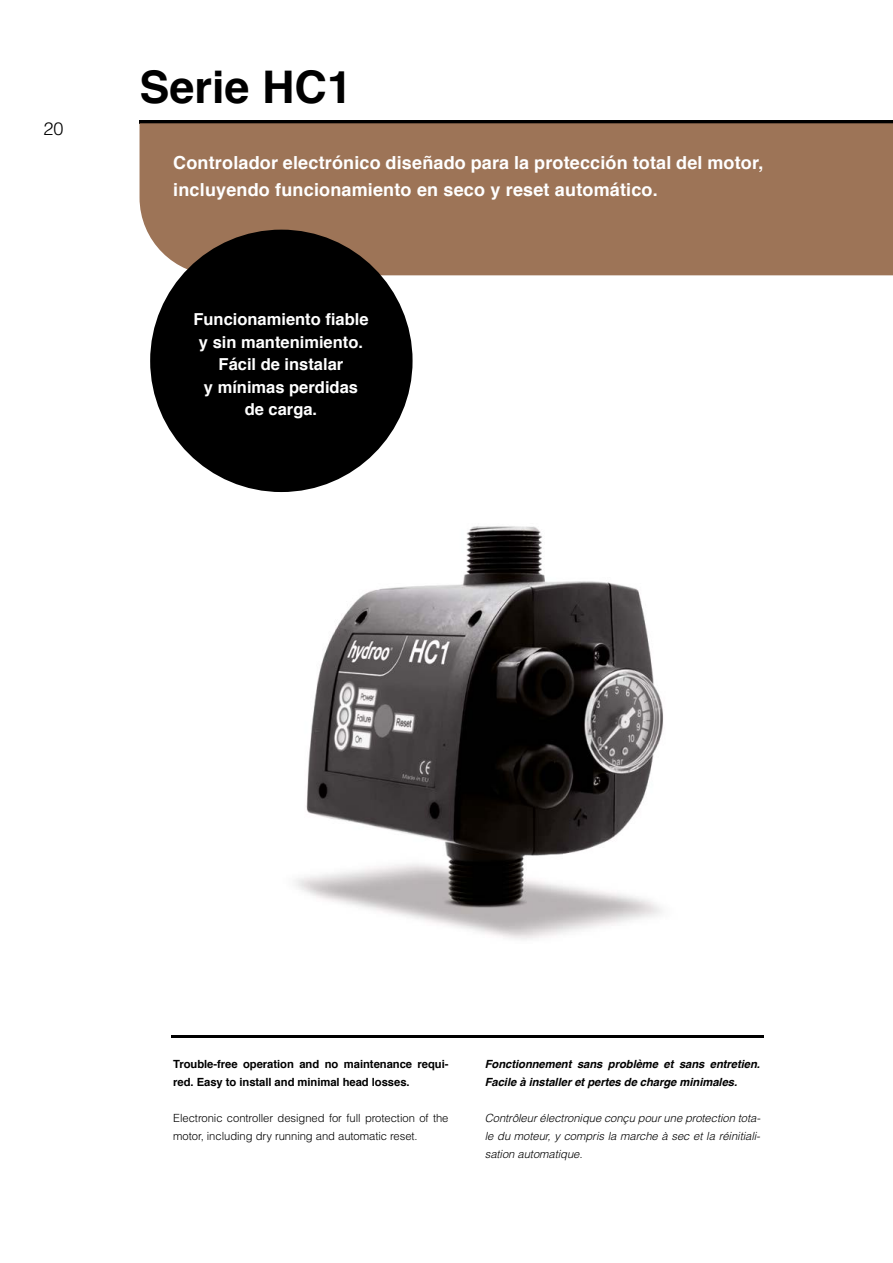
<style>
.page{position:relative;width:893px;height:1263px;background:#fff}
.page>*{position:absolute;margin:0;border:0;box-sizing:border-box;transform-origin:0 0}
.t1{font:700 45px "Helvetica";color:#000}
.t2{font:700 18px/27px "Helvetica";letter-spacing:.01em;color:#fff}
.t3{font:300 18px "Helvetica";color:#000}
.t4{font:700 16.5px/22.5px "Helvetica";color:#fff;text-align:center}
.t5{font:italic 300 11.25px/18px "Helvetica";letter-spacing:-.005em;color:#000;text-align:justify}
.t6{font:300 11.25px/18px "Helvetica";letter-spacing:-.005em;color:#000}
.t7{font:italic 700 11.25px/18px "Helvetica";letter-spacing:-.005em;color:#000}
.t8{font:700 11.25px/18px "Helvetica";letter-spacing:-.005em;color:#000}
</style>
<div class="page">
<hr style="left:140px;top:120px;width:753px;height:3px;background:#000">
<div style="left:140px;top:123px;width:753px;height:152px;background:#9d7457"></div>
<hr style="left:171px;top:1035px;width:593px;height:2px;background:#000">
<div style="left:150px;top:230px;width:263px;height:262px;background:#000;border-radius:50%"></div>
<img style="left:295px;top:526px;width:369px;height:414px">
<h2 class="t3" style="left:43px;top:117px;width:22px">20</h2>
<h1 class="t1" style="left:140px;top:51px;width:214px">Serie HC1</h1>
<h2 class="t2" style="left:173px;top:149px;width:592px">Controlador electrónico diseñado para la protección total del motor, incluyendo funcionamiento en seco y reset automático.</h2>
<h3 class="t4" style="left:193px;top:308px;width:177px">Funcionamiento fiable y sin mantenimiento.<br>Fácil de instalar<br>y mínimas perdidas de carga.</h3>
<p class="t8" style="left:173px;top:1055px;width:277px">Trouble-free operation and no maintenance requi&shy;red. Easy to install and minimal head losses.</p>
<p class="t6" style="left:173px;top:1109px;width:277px">Electronic controller designed for full protection of the motor, including dry running and automatic reset.</p>
<p class="t7" style="left:485px;top:1055px;width:277px">Fonctionnement sans problème et sans entretien.<br>Facile à installer et pertes de charge minimales.</p>
<p class="t5" style="left:485px;top:1109px;width:277px">Contrôleur électronique conçu pour une protection tota&shy;le du moteur, y compris la marche à sec et la réinitiali&shy;sation automatique.</p>
</div>
